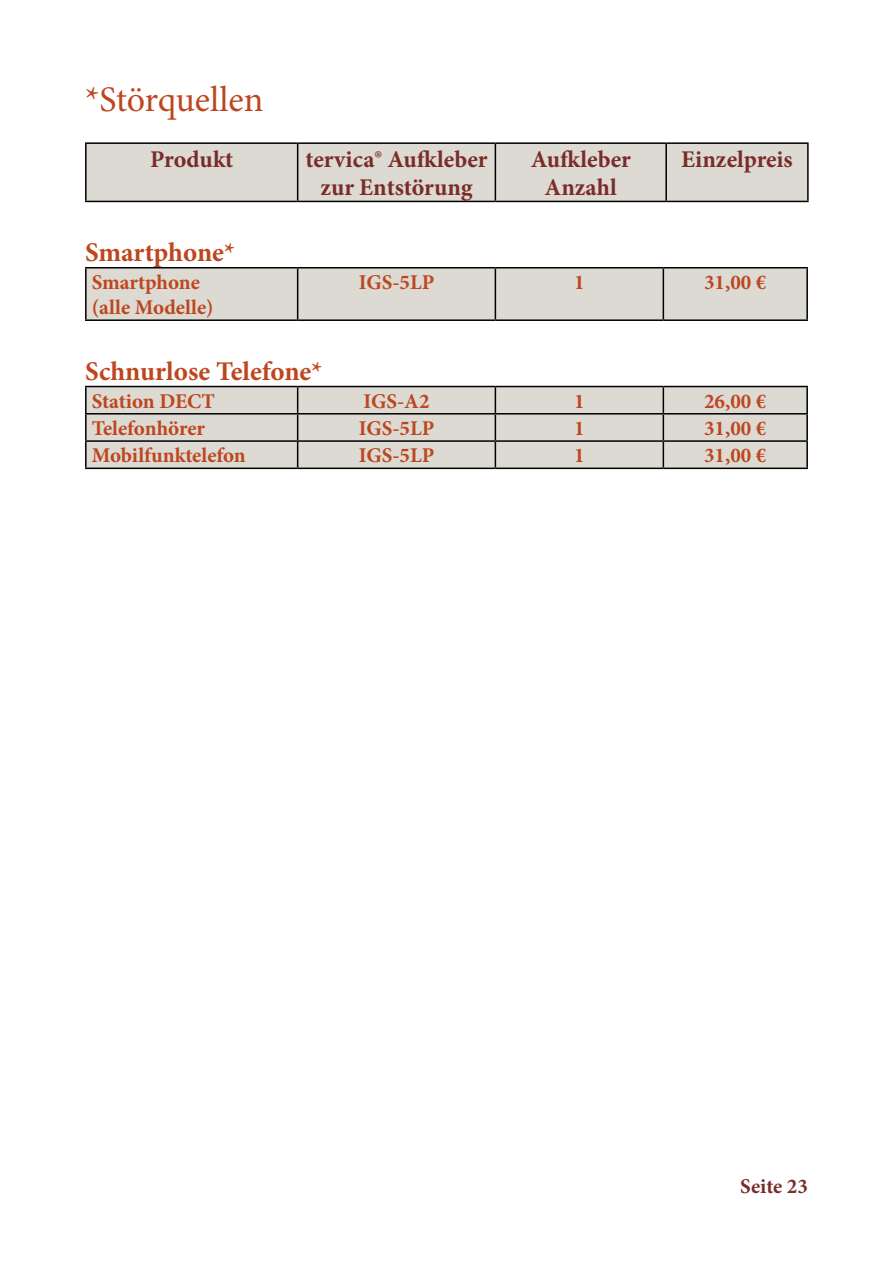
<style>
.page{position:relative;width:893px;height:1263px;background:#fff}
.page>*{position:absolute;margin:0;border:0;box-sizing:border-box;transform-origin:0 0}
.t1{font:36px "Minion Pro";letter-spacing:-.005em;color:#bd461e}
.t2{font:700 27px "Minion Pro";color:#bd461e}
.t3{font:700 24px/28.8px "Minion Pro";color:#792c2a;text-align:center}
.t4{font:700 21px/25.2px "Minion Pro";color:#bd461e}
.t5{font:700 21px "Minion Pro";letter-spacing:-.005em;color:#792c2a}
</style>
<div class="page">
<div style="left:87px;top:144px;width:720px;height:57px;background:#ddd9d3"></div>
<hr style="left:85px;top:142px;width:213px;height:2px;background:#000">
<hr style="left:85px;top:144px;width:2px;height:57px;background:#000">
<hr style="left:298px;top:142px;width:197px;height:2px;background:#000">
<hr style="left:297px;top:144px;width:1px;height:57px;background:#000">
<hr style="left:495px;top:142px;width:171px;height:2px;background:#000">
<hr style="left:495px;top:144px;width:1px;height:57px;background:#000">
<hr style="left:666px;top:142px;width:143px;height:2px;background:#000">
<hr style="left:665px;top:144px;width:2px;height:57px;background:#000">
<hr style="left:807px;top:144px;width:2px;height:57px;background:#000">
<hr style="left:85px;top:201px;width:213px;height:1px;background:#000">
<hr style="left:298px;top:201px;width:197px;height:1px;background:#000">
<hr style="left:495px;top:201px;width:171px;height:1px;background:#000">
<hr style="left:666px;top:201px;width:143px;height:1px;background:#000">
<div style="left:87px;top:268px;width:719px;height:51px;background:#ddd9d3"></div>
<hr style="left:85px;top:267px;width:213px;height:1px;background:#000">
<hr style="left:85px;top:268px;width:2px;height:51px;background:#000">
<hr style="left:298px;top:267px;width:197px;height:1px;background:#000">
<hr style="left:297px;top:268px;width:1px;height:51px;background:#000">
<hr style="left:495px;top:267px;width:168px;height:1px;background:#000">
<hr style="left:495px;top:268px;width:1px;height:51px;background:#000">
<hr style="left:663px;top:267px;width:145px;height:1px;background:#000">
<hr style="left:663px;top:268px;width:1px;height:51px;background:#000">
<hr style="left:806px;top:268px;width:2px;height:51px;background:#000">
<hr style="left:85px;top:319px;width:213px;height:2px;background:#000">
<hr style="left:298px;top:319px;width:197px;height:2px;background:#000">
<hr style="left:495px;top:319px;width:168px;height:2px;background:#000">
<hr style="left:663px;top:319px;width:145px;height:2px;background:#000">
<div style="left:87px;top:387px;width:719px;height:81px;background:#ddd9d3"></div>
<hr style="left:85px;top:386px;width:213px;height:1px;background:#000">
<hr style="left:85px;top:387px;width:2px;height:26px;background:#000">
<hr style="left:298px;top:386px;width:197px;height:1px;background:#000">
<hr style="left:495px;top:386px;width:168px;height:1px;background:#000">
<hr style="left:663px;top:386px;width:145px;height:1px;background:#000">
<hr style="left:806px;top:387px;width:2px;height:26px;background:#000">
<hr style="left:85px;top:413px;width:213px;height:1px;background:#000">
<hr style="left:85px;top:414px;width:2px;height:26px;background:#000">
<hr style="left:298px;top:413px;width:197px;height:1px;background:#000">
<hr style="left:495px;top:413px;width:168px;height:1px;background:#000">
<hr style="left:663px;top:413px;width:145px;height:1px;background:#000">
<hr style="left:806px;top:414px;width:2px;height:26px;background:#000">
<hr style="left:85px;top:440px;width:213px;height:2px;background:#000">
<hr style="left:85px;top:442px;width:2px;height:26px;background:#000">
<hr style="left:298px;top:440px;width:197px;height:2px;background:#000">
<svg style="left:297px;top:387px;width:1px;height:81px"></svg>
<hr style="left:495px;top:440px;width:168px;height:2px;background:#000">
<svg style="left:495px;top:387px;width:1px;height:81px"></svg>
<hr style="left:663px;top:440px;width:145px;height:2px;background:#000">
<svg style="left:663px;top:387px;width:1px;height:81px"></svg>
<hr style="left:806px;top:442px;width:2px;height:26px;background:#000">
<hr style="left:85px;top:468px;width:213px;height:1px;background:#000">
<hr style="left:298px;top:468px;width:197px;height:1px;background:#000">
<hr style="left:495px;top:468px;width:168px;height:1px;background:#000">
<hr style="left:663px;top:468px;width:145px;height:1px;background:#000">
<h1 class="t1" style="left:85px;top:76px;width:180px">*Störquellen</h1>
<p class="t3" style="left:150px;top:144px;width:85px">Produkt</p>
<p class="t3" style="left:305px;top:144px;width:184px">tervica® Aufkleber zur Entstörung</p>
<p class="t3" style="left:531px;top:144px;width:102px">Aufkleber<br>Anzahl</p>
<p class="t3" style="left:681px;top:144px;width:113px">Einzelpreis</p>
<p class="t2" style="left:85px;top:233px;width:151px">Smartphone*</p>
<p class="t4" style="left:92px;top:269px;width:123px">Smartphone (alle Modelle)</p>
<p class="t4" style="left:359px;top:269px;width:77px">IGS-5LP</p>
<p class="t4" style="left:574px;top:269px;width:12px">1</p>
<p class="t4" style="left:704px;top:269px;width:64px">31,00 €</p>
<p class="t2" style="left:85px;top:352px;width:239px">Schnurlose Telefone*</p>
<p class="t4" style="left:92px;top:388px;width:125px">Station DECT</p>
<p class="t4" style="left:363px;top:388px;width:68px">IGS-A2</p>
<p class="t4" style="left:574px;top:388px;width:12px">1</p>
<p class="t4" style="left:704px;top:388px;width:64px">26,00 €</p>
<p class="t4" style="left:92px;top:415px;width:115px">Telefonhörer</p>
<p class="t4" style="left:359px;top:415px;width:77px">IGS-5LP</p>
<p class="t4" style="left:574px;top:415px;width:12px">1</p>
<p class="t4" style="left:704px;top:415px;width:64px">31,00 €</p>
<p class="t4" style="left:92px;top:443px;width:155px">Mobilfunktelefon</p>
<p class="t4" style="left:359px;top:443px;width:77px">IGS-5LP</p>
<p class="t4" style="left:574px;top:443px;width:12px">1</p>
<p class="t4" style="left:704px;top:443px;width:64px">31,00 €</p>
<p class="t5" style="left:740px;top:1172px;width:69px">Seite 23</p>
</div>
